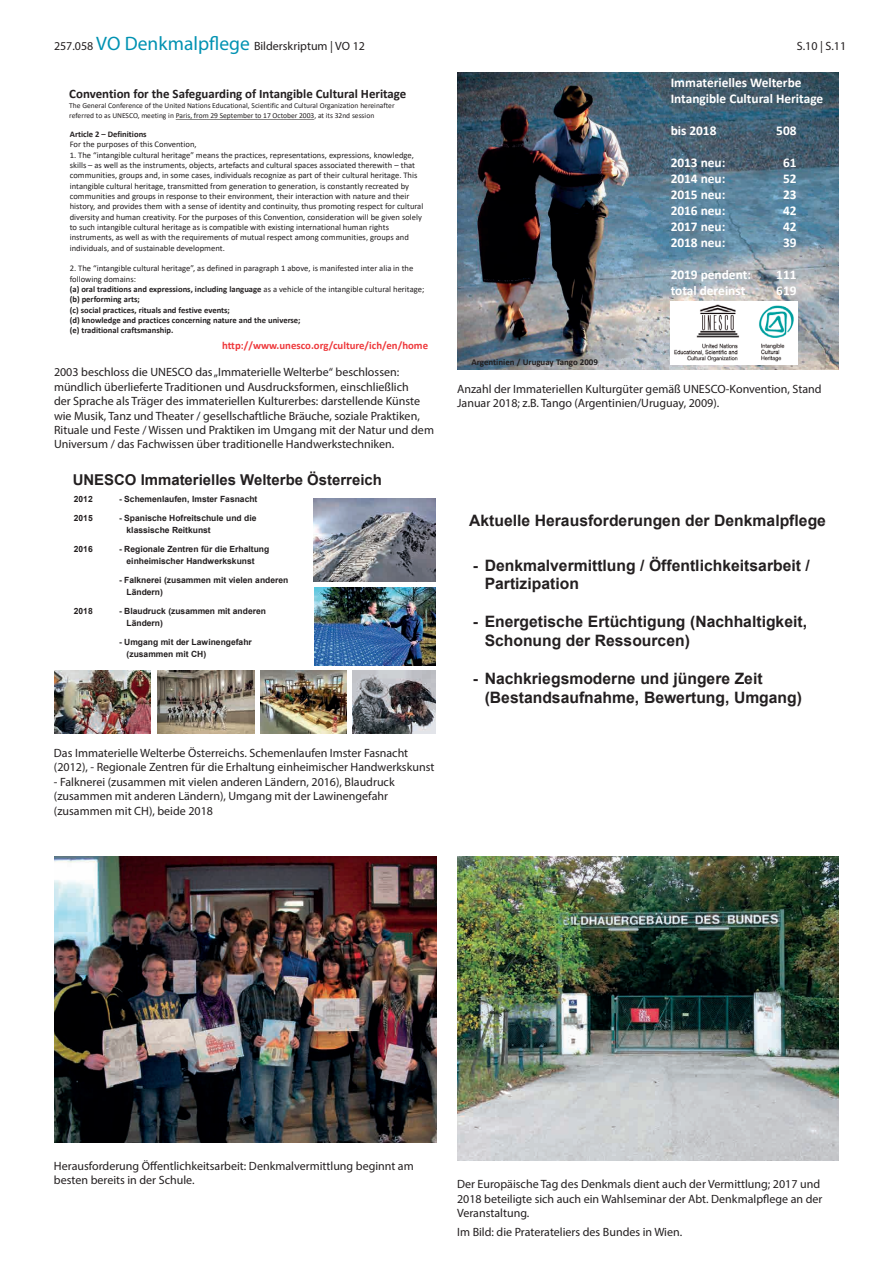
<style>
.page{position:relative;width:893px;height:1263px;background:#fff}
.page>*{position:absolute;margin:0;border:0;box-sizing:border-box;transform-origin:0 0}
.t1{font:700 15.75px/18.9px "Arial";color:#231f20}
.t2{font:700 14.85px "Arial";color:#231f20}
.t3{font:700 13.35px/16px "Calibri";color:#fff}
.t4{font:700 12.9px "Calibri";color:#231f20}
.t5{font:12px/14.4px "Myriad Pro";color:#231f20}
.t6{font:700 10.8px "Calibri";color:#ee393c}
.t7{font:700 8.85px "Calibri";letter-spacing:-.005em;color:#231f20}
.t8{font:8.55px/10.4px "Calibri";color:#231f20}
.t9{font:700 8.55px/10.4px "Calibri";color:#231f20}
.t10{font:700 8.55px/12.3px "Arial";color:#231f20}
.t11{font:7.5px/10.1px "Calibri";color:#231f20}
.s1{font-size:19.5px;color:#0092b2}
.s2{font-weight:400}
</style>
<div class="page">
<img style="left:457px;top:856px;width:382px;height:305px">
<img style="left:54px;top:856px;width:382px;height:286px">
<img style="left:54px;top:670px;width:97px;height:63px">
<img style="left:157px;top:670px;width:97px;height:63px">
<img style="left:261px;top:670px;width:86px;height:63px">
<img style="left:353px;top:670px;width:83px;height:63px">
<img style="left:314px;top:587px;width:122px;height:79px">
<img style="left:314px;top:499px;width:122px;height:83px">
<img style="left:457px;top:72px;width:382px;height:297px">
<img style="left:670px;top:301px;width:127px;height:64px">
<svg style="left:176px;top:119px;width:138px;height:1px"></svg>
<p class="t5" style="left:54px;top:39px;width:312px">257.058 <span class="s1">VO Denkmalpflege</span> Bilderskriptum | VO 12</p>
<p class="t5" style="left:797px;top:39px;width:51px">S.10 | S.11</p>
<p class="t4" style="left:69px;top:84px;width:339px">Convention for the Safeguarding of Intangible Cultural Heritage</p>
<p class="t11" style="left:69px;top:101px;width:327px">The General Conference of the United Nations Educational, Scientific and Cultural Organization hereinafter referred to as UNESCO, meeting in Paris, from 29 September to 17 October 2003, at its 32nd session</p>
<p class="t9" style="left:70px;top:129px;width:78px">Article 2 – Definitions</p>
<p class="t8" style="left:70px;top:139px;width:128px">For the purposes of this Convention,</p>
<p class="t8" style="left:70px;top:150px;width:355px">1. The “intangible cultural heritage” means the practices, representations, expressions, knowledge, skills – as well as the instruments, objects, artefacts and cultural spaces associated therewith – that communities, groups and, in some cases, individuals recognize as part of their cultural heritage. This intangible cultural heritage, transmitted from generation to generation, is constantly recreated by communities and groups in response to their environment, their interaction with nature and their history, and provides them with a sense of identity and continuity, thus promoting respect for cultural diversity and human creativity. For the purposes of this Convention, consideration will be given solely to such intangible cultural heritage as is compatible with existing international human rights instruments, as well as with the requirements of mutual respect among communities, groups and individuals, and of sustainable development.</p>
<p class="t9" style="left:70px;top:263px;width:356px"><span class="s2">2. The “intangible cultural heritage”, as defined in paragraph 1 above, is manifested inter alia in the following domains:<br></span>(a) oral traditions and expressions, including language <span class="s2">as a vehicle of the intangible cultural heritage; </span>(b) performing arts;<br>(c) social practices, rituals and festive events;<br>(d) knowledge and practices concerning nature and the universe;<br>(e) traditional craftsmanship.</p>
<p class="t6" style="left:222px;top:337px;width:208px">http://www.unesco.org/culture/ich/en/home</p>
<p class="t5" style="left:54px;top:365px;width:381px">2003 beschloss die UNESCO das „Immaterielle Welterbe“ beschlossen: mündlich überlieferte Traditionen und Ausdrucksformen, einschließlich<br>der Sprache als Träger des immateriellen Kulturerbes: darstellende Künste wie Musik, Tanz und Theater / gesellschaftliche Bräuche, soziale Praktiken, Rituale und Feste / Wissen und Praktiken im Umgang mit der Natur und dem Universum / das Fachwissen über traditionelle Handwerkstechniken.</p>
<p class="t2" style="left:73px;top:470px;width:311px">UNESCO Immaterielles Welterbe Österreich</p>
<p class="t10" style="left:74px;top:493px;width:20px">2012</p>
<p class="t10" style="left:119px;top:493px;width:140px">- Schemenlaufen, Imster Fasnacht</p>
<p class="t10" style="left:74px;top:512px;width:20px">2015</p>
<p class="t10" style="left:127px;top:512px;width:131px;text-indent:-8px">- Spanische Hofreitschule und die klassische Reitkunst</p>
<p class="t10" style="left:74px;top:543px;width:20px">2016</p>
<p class="t10" style="left:127px;top:543px;width:144px;text-indent:-8px">- Regionale Zentren für die Erhaltung einheimischer Handwerkskunst</p>
<p class="t10" style="left:127px;top:574px;width:163px;text-indent:-8px">- Falknerei (zusammen mit vielen anderen<br>Ländern)</p>
<p class="t10" style="left:74px;top:605px;width:20px">2018</p>
<p class="t10" style="left:127px;top:605px;width:141px;text-indent:-8px">- Blaudruck (zusammen mit anderen<br>Ländern)</p>
<p class="t10" style="left:127px;top:636px;width:127px;text-indent:-8px">- Umgang mit der Lawinengefahr (zusammen mit CH)</p>
<p class="t5" style="left:54px;top:745px;width:382px">Das Immaterielle Welterbe Österreichs. Schemenlaufen Imster Fasnacht (2012), - Regionale Zentren für die Erhaltung einheimischer Handwerkskunst</p>
<p class="t5" style="left:54px;top:774px;width:342px">- Falknerei (zusammen mit vielen anderen Ländern, 2016), Blaudruck (zusammen mit anderen Ländern), Umgang mit der Lawinengefahr (zusammen mit CH), beide 2018</p>
<p class="t3" style="left:671px;top:74px;width:154px">Immaterielles Welterbe<br>Intangible Cultural Heritage</p>
<p class="t3" style="left:671px;top:122px;width:47px">bis 2018</p>
<p class="t3" style="left:776px;top:122px;width:22px">508</p>
<p class="t3" style="left:671px;top:154px;width:56px">2013 neu:</p>
<p class="t3" style="left:783px;top:154px;width:15px">61</p>
<p class="t3" style="left:671px;top:170px;width:56px">2014 neu:</p>
<p class="t3" style="left:783px;top:170px;width:15px">52</p>
<p class="t3" style="left:671px;top:186px;width:56px">2015 neu:</p>
<p class="t3" style="left:783px;top:186px;width:15px">23</p>
<p class="t3" style="left:671px;top:202px;width:56px">2016 neu:</p>
<p class="t3" style="left:783px;top:202px;width:15px">42</p>
<p class="t3" style="left:671px;top:218px;width:56px">2017 neu:</p>
<p class="t3" style="left:783px;top:218px;width:15px">42</p>
<p class="t3" style="left:671px;top:234px;width:56px">2018 neu:</p>
<p class="t3" style="left:783px;top:234px;width:15px">39</p>
<p class="t3" style="left:671px;top:266px;width:82px">2019 pendent:</p>
<p class="t3" style="left:776px;top:266px;width:22px">111</p>
<p class="t3" style="left:671px;top:282px;width:76px">total dereinst</p>
<p class="t3" style="left:776px;top:282px;width:22px">619</p>
<p class="t7" style="left:471px;top:356px;width:128px">Argentinien / Uruguay Tango 2009</p>
<p class="t5" style="left:457px;top:381px;width:366px">Anzahl der Immateriellen Kulturgüter gemäß UNESCO-Konvention, Stand<br>Januar 2018; z.B. Tango (Argentinien/Uruguay, 2009).</p>
<h1 class="t1" style="left:469px;top:511px;width:358px">Aktuelle Herausforderungen der Denkmalpflege</h1>
<h1 class="t1" style="left:485px;top:556px;width:327px;text-indent:-12px">- Denkmalvermittlung / Öffentlichkeitsarbeit /<br>Partizipation</h1>
<h1 class="t1" style="left:485px;top:613px;width:324px;text-indent:-12px">- Energetische Ertüchtigung (Nachhaltigkeit,<br>Schonung der Ressourcen)</h1>
<h1 class="t1" style="left:485px;top:669px;width:319px;text-indent:-12px">- Nachkriegsmoderne und jüngere Zeit (Bestandsaufnahme, Bewertung, Umgang)</h1>
<p class="t5" style="left:54px;top:1158px;width:361px">Herausforderung Öffentlichkeitsarbeit: Denkmalvermittlung beginnt am besten bereits in der Schule.</p>
<p class="t5" style="left:457px;top:1177px;width:367px">Der Europäische Tag des Denkmals dient auch der Vermittlung; 2017 und<br>2018 beteiligte sich auch ein Wahlseminar der Abt. Denkmalpflege an der<br>Veranstaltung.</p>
<p class="t5" style="left:457px;top:1224px;width:227px">Im Bild: die Praterateliers des Bundes in Wien.</p>
</div>
